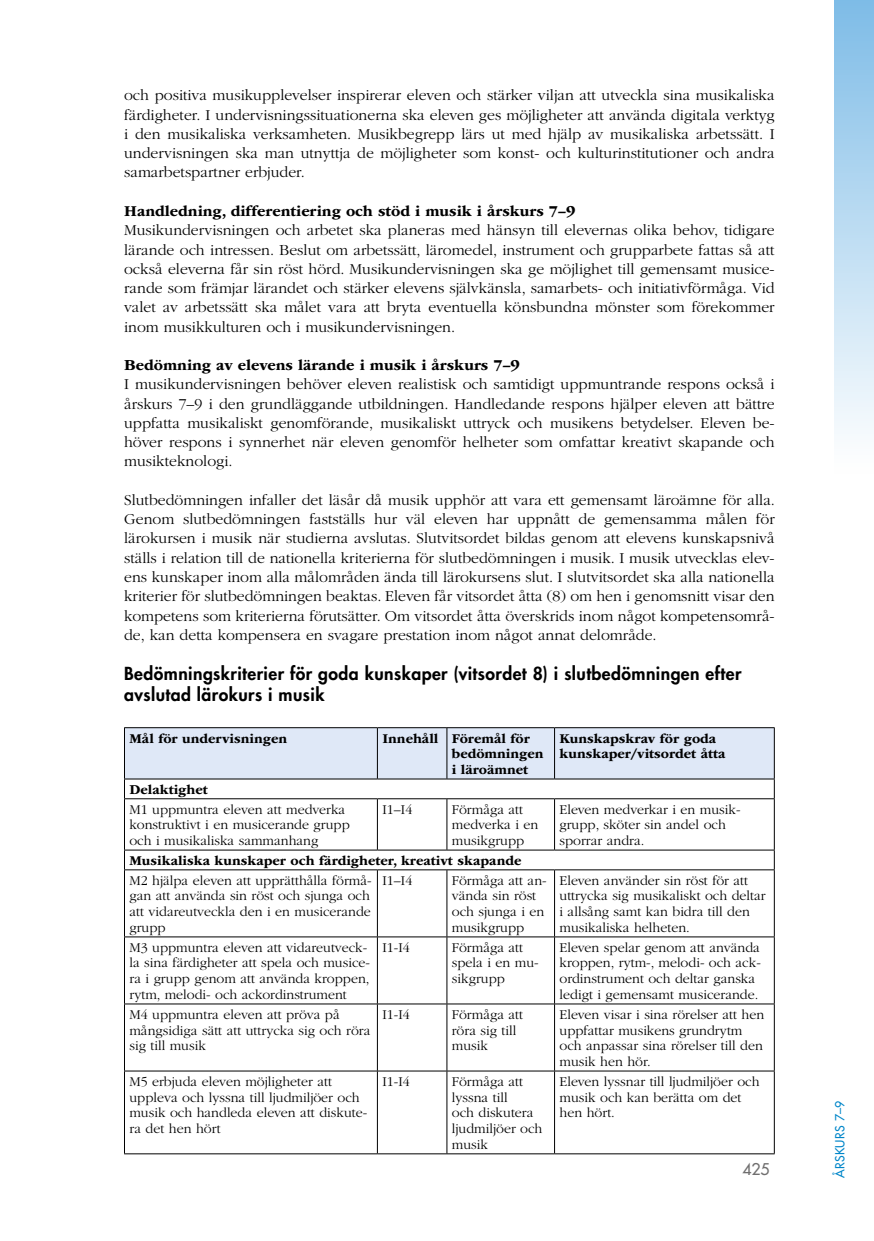
<style>
.page{position:relative;width:874px;height:1241px;background:#fff}
.page>*{position:absolute;margin:0;border:0;box-sizing:border-box;transform-origin:0 0}
.Kuvateksti{font:800 17.5px/21px "Futura Std";letter-spacing:.025em;color:#000}
.Leipis__ruotsi{font:300 15.75px/19.2px "ITC Garamond Std";color:#000;text-align:justify}
.Leipis__ruotsi-2{font:700 15.75px "ITC Garamond Std";color:#000}
.t1{font:500 15.75px "Futura Std";color:#706f6f}
.taulukko__ruotsi{font:300 14px/15.8px "ITC Garamond Std";color:#000}
.taulukkopl_ruotsi{font:700 14px/15.8px "ITC Garamond Std";color:#000}
.t2{font:500 12.25px "Futura Std";letter-spacing:.025em;color:#0086c9}
</style>
<div class="page">
<div style="left:833px;top:0;width:40px;height:474px;background:linear-gradient(to bottom,#7ebce7,#fff)"></div>
<svg style="left:124px;top:727px;width:650px;height:71px"></svg>
<hr style="left:124px;top:798px;width:253px;height:1px;background:#000">
<hr style="left:124px;top:799px;width:1px;height:50px;background:#000">
<hr style="left:377px;top:798px;width:69px;height:1px;background:#000">
<hr style="left:377px;top:799px;width:1px;height:50px;background:#000">
<hr style="left:446px;top:798px;width:108px;height:1px;background:#000">
<hr style="left:446px;top:799px;width:1px;height:50px;background:#000">
<hr style="left:554px;top:798px;width:220px;height:1px;background:#000">
<hr style="left:554px;top:799px;width:1px;height:50px;background:#000">
<hr style="left:773px;top:799px;width:1px;height:50px;background:#000">
<hr style="left:124px;top:849px;width:253px;height:1px;background:#000">
<svg style="left:124px;top:850px;width:1px;height:19px"></svg>
<hr style="left:377px;top:849px;width:69px;height:1px;background:#000">
<hr style="left:446px;top:849px;width:108px;height:1px;background:#000">
<hr style="left:554px;top:849px;width:220px;height:1px;background:#000">
<svg style="left:773px;top:850px;width:1px;height:19px"></svg>
<hr style="left:124px;top:869px;width:253px;height:1px;background:#000">
<hr style="left:124px;top:870px;width:1px;height:66px;background:#000">
<hr style="left:377px;top:869px;width:69px;height:1px;background:#000">
<hr style="left:377px;top:870px;width:1px;height:66px;background:#000">
<hr style="left:446px;top:869px;width:108px;height:1px;background:#000">
<hr style="left:446px;top:870px;width:1px;height:66px;background:#000">
<hr style="left:554px;top:869px;width:220px;height:1px;background:#000">
<hr style="left:554px;top:870px;width:1px;height:66px;background:#000">
<hr style="left:773px;top:870px;width:1px;height:66px;background:#000">
<hr style="left:124px;top:936px;width:253px;height:1px;background:#000">
<hr style="left:124px;top:937px;width:1px;height:66px;background:#000">
<hr style="left:377px;top:936px;width:69px;height:1px;background:#000">
<hr style="left:377px;top:937px;width:1px;height:66px;background:#000">
<hr style="left:446px;top:936px;width:108px;height:1px;background:#000">
<hr style="left:446px;top:937px;width:1px;height:66px;background:#000">
<hr style="left:554px;top:936px;width:220px;height:1px;background:#000">
<hr style="left:554px;top:937px;width:1px;height:66px;background:#000">
<hr style="left:773px;top:937px;width:1px;height:66px;background:#000">
<hr style="left:124px;top:1003px;width:253px;height:1px;background:#000">
<hr style="left:124px;top:1004px;width:1px;height:66px;background:#000">
<hr style="left:377px;top:1003px;width:69px;height:1px;background:#000">
<hr style="left:377px;top:1004px;width:1px;height:66px;background:#000">
<hr style="left:446px;top:1003px;width:108px;height:1px;background:#000">
<hr style="left:446px;top:1004px;width:1px;height:66px;background:#000">
<hr style="left:554px;top:1003px;width:220px;height:1px;background:#000">
<hr style="left:554px;top:1004px;width:1px;height:66px;background:#000">
<hr style="left:773px;top:1004px;width:1px;height:66px;background:#000">
<hr style="left:124px;top:1070px;width:253px;height:1px;background:#000">
<hr style="left:377px;top:1070px;width:69px;height:1px;background:#000">
<hr style="left:446px;top:1070px;width:108px;height:1px;background:#000">
<hr style="left:554px;top:1070px;width:220px;height:1px;background:#000">
<hr style="left:124px;top:1071px;width:1px;height:82px;background:#000">
<hr style="left:377px;top:1071px;width:1px;height:82px;background:#000">
<hr style="left:446px;top:1071px;width:1px;height:82px;background:#000">
<hr style="left:554px;top:1071px;width:1px;height:82px;background:#000">
<hr style="left:773px;top:1071px;width:1px;height:82px;background:#000">
<hr style="left:124px;top:1153px;width:253px;height:1px;background:#000">
<hr style="left:377px;top:1153px;width:69px;height:1px;background:#000">
<hr style="left:446px;top:1153px;width:108px;height:1px;background:#000">
<hr style="left:554px;top:1153px;width:220px;height:1px;background:#000">
<p class="Leipis__ruotsi" style="left:124px;top:86px;width:651px">och positiva musikupplevelser inspirerar eleven och stärker viljan att utveckla sina musikaliska färdigheter. I undervisningssituationerna ska eleven ges möjligheter att använda digitala verktyg i den musikaliska verksamheten. Musikbegrepp lärs ut med hjälp av musikaliska arbetssätt. I undervisningen ska man utnyttja de möjligheter som konst- och kulturinstitutioner och andra samarbetspartner erbjuder.</p>
<p class="Leipis__ruotsi-2" style="left:124px;top:202px;width:452px">Handledning, differentiering och stöd i musik i årskurs 7–9</p>
<p class="Leipis__ruotsi" style="left:124px;top:221px;width:651px">Musikundervisningen och arbetet ska planeras med hänsyn till elevernas olika behov, tidigare lärande och intressen. Beslut om arbetssätt, läromedel, instrument och grupparbete fattas så att också eleverna får sin röst hörd. Musikundervisningen ska ge möjlighet till gemensamt musice&shy;rande som främjar lärandet och stärker elevens självkänsla, samarbets- och initiativförmåga. Vid valet av arbetssätt ska målet vara att bryta eventuella könsbundna mönster som förekommer inom musikkulturen och i musikundervisningen.</p>
<p class="Leipis__ruotsi-2" style="left:124px;top:356px;width:397px">Bedömning av elevens lärande i musik i årskurs 7–9</p>
<p class="Leipis__ruotsi" style="left:124px;top:375px;width:651px">I musikundervisningen behöver eleven realistisk och samtidigt uppmuntrande respons också i årskurs 7–9 i den grundläggande utbildningen. Handledande respons hjälper eleven att bättre uppfatta musikaliskt genomförande, musikaliskt uttryck och musikens betydelser. Eleven be&shy;höver respons i synnerhet när eleven genomför helheter som omfattar kreativt skapande och musikteknologi.</p>
<p class="Leipis__ruotsi" style="left:124px;top:490px;width:652px">Slutbedömningen infaller det läsår då musik upphör att vara ett gemensamt läroämne för alla.<br>Genom slutbedömningen fastställs hur väl eleven har uppnått de gemensamma målen för lärokursen i musik när studierna avslutas. Slutvitsordet bildas genom att elevens kunskapsnivå ställs i relation till de nationella kriterierna för slutbedömningen i musik. I musik utvecklas elev&shy;ens kunskaper inom alla målområden ända till lärokursens slut. I slutvitsordet ska alla nationella kriterier för slutbedömningen beaktas. Eleven får vitsordet åtta (8) om hen i genomsnitt visar den kompetens som kriterierna förutsätter. Om vitsordet åtta överskrids inom något kompetensområ&shy;de, kan detta kompensera en svagare prestation inom något annat delområde.</p>
<p class="Kuvateksti" style="left:124px;top:663px;width:618px">Bedömningskriterier för goda kunskaper (vitsordet 8) i slutbedömningen efter avslutad lärokurs i musik</p>
<p class="taulukkopl_ruotsi" style="left:129px;top:730px;width:159px">Mål för undervisningen</p>
<p class="taulukkopl_ruotsi" style="left:382px;top:730px;width:57px">Innehåll</p>
<p class="taulukkopl_ruotsi" style="left:451px;top:730px;width:93px">Föremål för bedömningen i läroämnet</p>
<p class="taulukkopl_ruotsi" style="left:559px;top:730px;width:168px">Kunskapskrav för goda kunskaper/vitsordet åtta</p>
<p class="taulukkopl_ruotsi" style="left:129px;top:781px;width:80px">Delaktighet</p>
<p class="taulukko__ruotsi" style="left:129px;top:801px;width:222px">M1 uppmuntra eleven att medverka konstruktivt i en musicerande grupp och i musikaliska sammanhang</p>
<p class="taulukko__ruotsi" style="left:382px;top:801px;width:31px">I1–I4</p>
<p class="taulukko__ruotsi" style="left:451px;top:801px;width:88px">Förmåga att medverka i en musikgrupp</p>
<p class="taulukko__ruotsi" style="left:559px;top:801px;width:182px">Eleven medverkar i en musik&shy;grupp, sköter sin andel och sporrar andra.</p>
<p class="taulukkopl_ruotsi" style="left:129px;top:852px;width:393px">Musikaliska kunskaper och färdigheter, kreativt skapande</p>
<p class="taulukko__ruotsi" style="left:129px;top:872px;width:243px">M2 hjälpa eleven att upprätthålla förmå&shy;gan att använda sin röst och sjunga och att vidareutveckla den i en musicerande grupp</p>
<p class="taulukko__ruotsi" style="left:382px;top:872px;width:31px">I1–I4</p>
<p class="taulukko__ruotsi" style="left:451px;top:872px;width:96px">Förmåga att an&shy;vända sin röst och sjunga i en musikgrupp</p>
<p class="taulukko__ruotsi" style="left:559px;top:872px;width:207px">Eleven använder sin röst för att uttrycka sig musikaliskt och deltar i allsång samt kan bidra till den musikaliska helheten.</p>
<p class="taulukko__ruotsi" style="left:129px;top:939px;width:242px">M3 uppmuntra eleven att vidareutveck&shy;la sina färdigheter att spela och musice&shy;ra i grupp genom att använda kroppen, rytm, melodi- och ackordinstrument</p>
<p class="taulukko__ruotsi" style="left:382px;top:939px;width:29px">I1-I4</p>
<p class="taulukko__ruotsi" style="left:451px;top:939px;width:88px">Förmåga att spela i en mu&shy;sikgrupp</p>
<p class="taulukko__ruotsi" style="left:559px;top:939px;width:203px">Eleven spelar genom att använda kroppen, rytm-, melodi- och ack&shy;ordinstrument och deltar ganska ledigt i gemensamt musicerande.</p>
<p class="taulukko__ruotsi" style="left:129px;top:1006px;width:242px">M4 uppmuntra eleven att pröva på mångsidiga sätt att uttrycka sig och röra sig till musik</p>
<p class="taulukko__ruotsi" style="left:382px;top:1006px;width:29px">I1-I4</p>
<p class="taulukko__ruotsi" style="left:451px;top:1006px;width:73px">Förmåga att röra sig till musik</p>
<p class="taulukko__ruotsi" style="left:559px;top:1006px;width:206px">Eleven visar i sina rörelser att hen uppfattar musikens grundrytm och anpassar sina rörelser till den musik hen hör.</p>
<p class="taulukko__ruotsi" style="left:129px;top:1073px;width:239px">M5 erbjuda eleven möjligheter att uppleva och lyssna till ljudmiljöer och musik och handleda eleven att diskute&shy;ra det hen hört</p>
<p class="taulukko__ruotsi" style="left:382px;top:1073px;width:29px">I1-I4</p>
<p class="taulukko__ruotsi" style="left:451px;top:1073px;width:92px">Förmåga att lyssna till<br>och diskutera ljudmiljöer och musik</p>
<p class="taulukko__ruotsi" style="left:559px;top:1073px;width:201px">Eleven lyssnar till ljudmiljöer och musik och kan berätta om det hen hört.</p>
<p class="t1" style="left:742px;top:1159px;width:29px">425</p>
<p class="t2" style="left:831px;top:1177px;width:79px;rotate:-90deg">ÅRSKURS 7–9</p>
</div>
